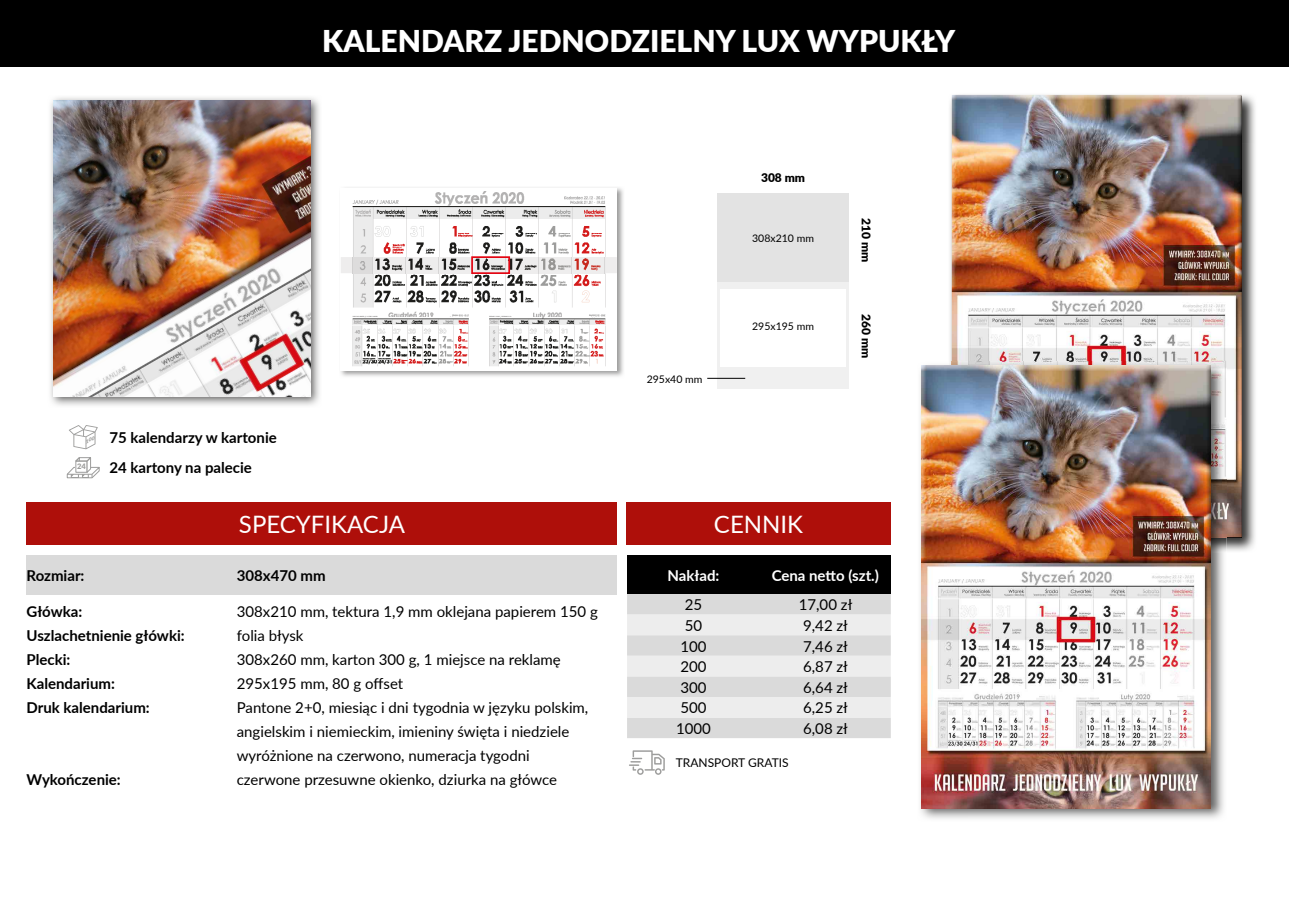
<style>
.page{position:relative;width:1289px;height:919px;background:#fff}
.page>*{position:absolute;margin:0;border:0;box-sizing:border-box;transform-origin:0 0}
.t1{font:900 30px "Lato";color:#fff}
.t2{font:24px "Lato";color:#fff}
.t3{font:15px/24px "Lato";color:#000}
.t4{font:700 15px/24px "Lato";color:#000}
.t5{font:700 15px "Lato";color:#fff}
.t6{font:900 12px "Lato";color:#000}
.t7{font:12px "Lato";color:#000}
.t8{font:10.5px "Lato";color:#000}
.t9{font:900 7.5px "Lato";color:#9d9d9c}
</style>
<div class="page">
<div style="left:626px;top:502px;width:264px;height:42px;background:#ae0f0a"></div>
<div style="left:27px;top:502px;width:590px;height:42px;background:#ae0f0a"></div>
<div style="left:27px;top:554px;width:210px;height:40px;background:#dadada"></div>
<div style="left:627px;top:555px;width:132px;height:39px;background:#000"></div>
<div style="left:759px;top:555px;width:131px;height:39px;background:#000"></div>
<svg style="left:66px;top:457px;width:34px;height:21px"></svg>
<div style="left:0;top:0;width:1276px;height:25px;background:#000"></div>
<img style="left:340px;top:187px;width:284px;height:190px">
<div style="left:341px;top:188px;width:276px;height:182px;background:#fff"></div>
<img style="left:352px;top:191px;width:253px;height:175px">
<img style="left:950px;top:94px;width:305px;height:49px">
<img style="left:950px;top:143px;width:1px;height:219px">
<img style="left:1226px;top:143px;width:29px;height:408px">
<img style="left:951px;top:95px;width:290px;height:442px">
<img style="left:50px;top:97px;width:270px;height:309px">
<img style="left:53px;top:100px;width:257px;height:296px">
<svg style="left:627px;top:594px;width:263px;height:144px;background:#e2e2e2"></svg>
<div style="left:237px;top:554px;width:380px;height:40px;background:#dadada"></div>
<div style="left:717px;top:193px;width:131px;height:90px;background:#e3e3e3"></div>
<div style="left:717px;top:283px;width:131px;height:106px;background:#f0f0f0"></div>
<div style="left:720px;top:289px;width:126px;height:77px;background:#fff"></div>
<hr style="left:707px;top:378px;width:38px;height:1px;background:#000">
<div style="left:0;top:13px;width:1276px;height:54px;background:#000"></div>
<svg style="left:341px;top:257px;width:276px;height:16px;background:#cdc9c8"></svg>
<div style="left:471px;top:256px;width:39px;height:18px;border:2px solid #e30613"></div>
<img style="left:920px;top:373px;width:48px;height:446px">
<img style="left:968px;top:552px;width:256px;height:267px">
<img style="left:951px;top:362px;width:275px;height:175px">
<img style="left:921px;top:366px;width:289px;height:442px">
<svg style="left:629px;top:750px;width:36px;height:24px"></svg>
<div style="left:1276px;top:0;width:12px;height:25px;background:#000"></div>
<div style="left:1276px;top:13px;width:12px;height:54px;background:#000"></div>
<svg style="left:69px;top:425px;width:29px;height:24px"></svg>
<h1 class="t1" style="left:322px;top:18px;width:634px">KALENDARZ JEDNODZIELNY LUX WYPUKŁY</h1>
<p class="t9" style="left:77px;top:461px;width:10px">24</p>
<p class="t4" style="left:27px;top:562px;width:59px">Rozmiar:</p>
<p class="t6" style="left:761px;top:169px;width:46px">308 mm</p>
<p class="t8" style="left:752px;top:231px;width:63px">308x210 mm</p>
<p class="t4" style="left:109px;top:425px;width:169px">75 kalendarzy w kartonie</p>
<p class="t4" style="left:109px;top:455px;width:144px">24 kartony na palecie</p>
<p class="t8" style="left:646px;top:371px;width:57px">295x40 mm</p>
<p class="t8" style="left:752px;top:319px;width:63px">295x195 mm</p>
<h2 class="t2" style="left:239px;top:507px;width:168px">SPECYFIKACJA</h2>
<h2 class="t2" style="left:714px;top:507px;width:91px">CENNIK</h2>
<p class="t6" style="left:875px;top:218px;width:46px;rotate:90deg">210 mm</p>
<p class="t6" style="left:875px;top:314px;width:46px;rotate:90deg">260 mm</p>
<p class="t4" style="left:237px;top:562px;width:90px">308x470 mm</p>
<p class="t5" style="left:667px;top:564px;width:53px">Nakład:</p>
<p class="t5" style="left:771px;top:564px;width:109px">Cena netto (szt.)</p>
<p class="t4" style="left:27px;top:599px;width:160px">Główka:<br>Uszlachetnienie główki:<br>Plecki:<br>Kalendarium:<br>Druk kalendarium:</p>
<p class="t4" style="left:27px;top:767px;width:96px">Wykończenie:</p>
<p class="t3" style="left:237px;top:599px;width:362px">308x210 mm, tektura 1,9 mm oklejana papierem 150 g folia błysk<br>308x260 mm, karton 300 g, 1 miejsce na reklamę 295x195 mm, 80 g offset<br>Pantone 2+0, miesiąc i dni tygodnia w języku polskim, angielskim i niemieckim, imieniny święta i niedziele wyróżnione na czerwono, numeracja tygodni<br>czerwone przesuwne okienko, dziurka na główce</p>
<p class="t3" style="left:684px;top:592px;width:19px">25</p>
<p class="t3" style="left:798px;top:592px;width:55px">17,00 zł</p>
<p class="t3" style="left:684px;top:612px;width:19px">50</p>
<p class="t3" style="left:803px;top:612px;width:46px">9,42 zł</p>
<p class="t3" style="left:680px;top:633px;width:28px">100</p>
<p class="t3" style="left:803px;top:633px;width:46px">7,46 zł</p>
<p class="t3" style="left:680px;top:654px;width:28px">200</p>
<p class="t3" style="left:803px;top:654px;width:46px">6,87 zł</p>
<p class="t3" style="left:680px;top:674px;width:28px">300</p>
<p class="t3" style="left:803px;top:674px;width:46px">6,64 zł</p>
<p class="t3" style="left:680px;top:695px;width:28px">500</p>
<p class="t3" style="left:803px;top:695px;width:46px">6,25 zł</p>
<p class="t3" style="left:676px;top:715px;width:36px">1000</p>
<p class="t3" style="left:803px;top:715px;width:46px">6,08 zł</p>
<p class="t7" style="left:675px;top:753px;width:114px">TRANSPORT GRATIS</p>
</div>
